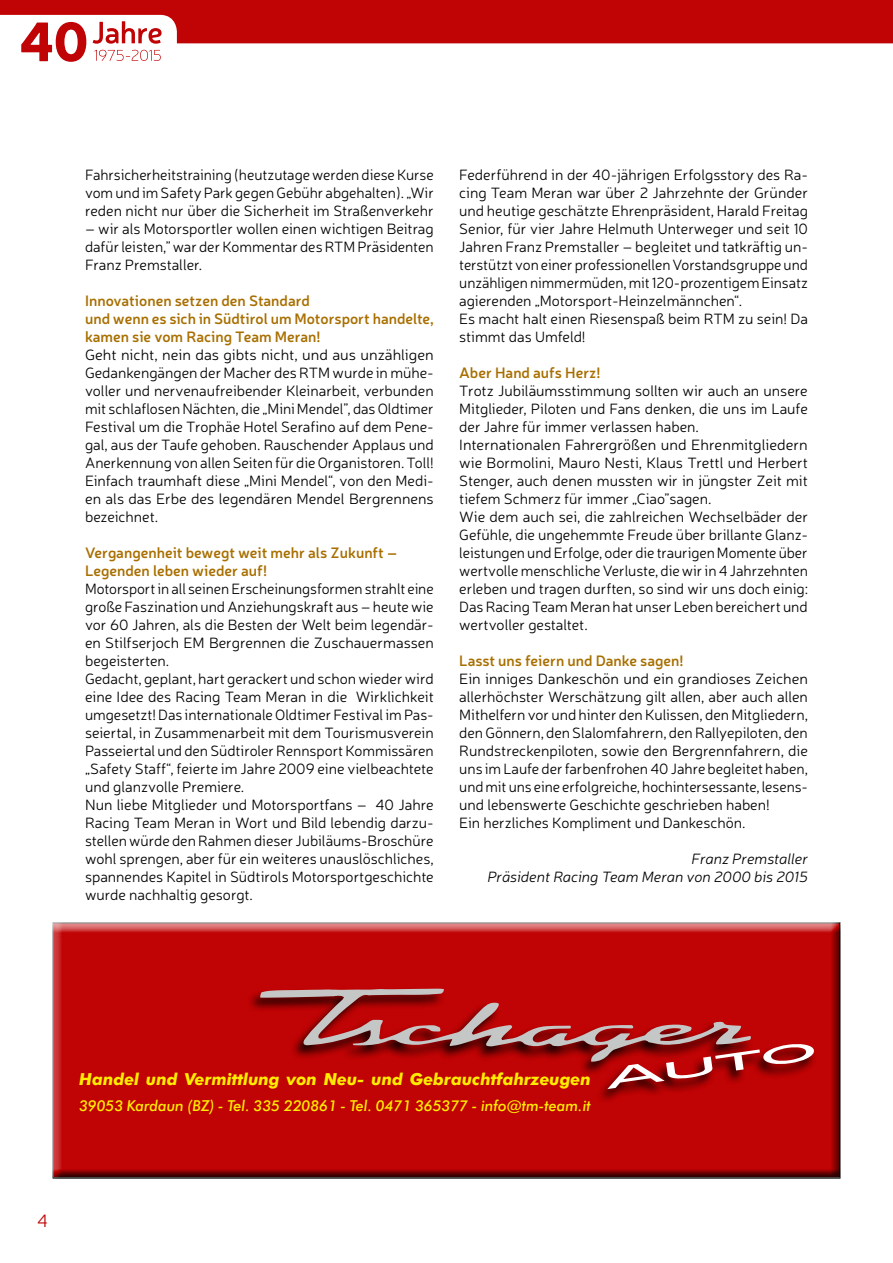
<style>
.page{position:relative;width:893px;height:1263px;background:#fff}
.page>*{position:absolute;margin:0;border:0;box-sizing:border-box;transform-origin:0 0}
.t1{font:300 18px "Neris";color:#c00304}
.t2{font:italic 700 16.5px "Futura BT";color:#ffed00}
.t3{font:300 15px/18px "Neris";color:#000}
.t4{font:600 15px/18px "Neris";color:#a86f00}
.t5{font:italic 500 15px "Futura BT";color:#ffed00}
.t6{font:italic 300 15px/18px "Neris";color:#000;text-align:right}
</style>
<div class="page">
<div style="left:46px;top:915px;width:806px;height:264px;background:#000;opacity:.75"></div>
<div style="left:247px;top:987px;width:569px;height:116px;background:#000;opacity:.85"></div>
<svg style="left:260px;top:989px;width:554px;height:100px;background:#b31f20"></svg>
<svg style="left:0;top:0;width:893px;height:62px"></svg>
<p class="t3" style="left:85px;top:165px;width:350px;text-align:justify">Fahrsicherheitstraining (heutzutage werden diese Kurse vom und im Safety Park gegen Gebühr abgehalten). „Wir reden nicht nur über die Sicherheit im Straßenverkehr</p>
<p class="t3" style="left:85px;top:219px;width:350px;text-align:justify">– wir als Motorsportler wollen einen wichtigen Beitrag dafür leisten,” war der Kommentar des RTM Präsidenten Franz Premstaller.</p>
<p class="t4" style="left:85px;top:291px;width:350px">Innovationen setzen den Standard<br>und wenn es sich in Südtirol um Motorsport handelte, kamen sie vom Racing Team Meran!</p>
<p class="t3" style="left:85px;top:345px;width:350px;text-align:justify">Geht nicht, nein das gibts nicht, und aus unzähligen Gedankengängen der Macher des RTM wurde in mühe&shy;voller und nervenaufreibender Kleinarbeit, verbunden mit schlaflosen Nächten, die „Mini Mendel”, das Oldtimer Festival um die Trophäe Hotel Serafino auf dem Pene&shy;gal, aus der Taufe gehoben. Rauschender Applaus und Anerkennung von allen Seiten für die Organistoren. Toll!<br>Einfach traumhaft diese „Mini Mendel“, von den Medi&shy;en als das Erbe des legendären Mendel Bergrennens bezeichnet.</p>
<p class="t4" style="left:85px;top:543px;width:314px">Vergangenheit bewegt weit mehr als Zukunft –<br>Legenden leben wieder auf!</p>
<p class="t3" style="left:85px;top:579px;width:350px">Motorsport in all seinen Erscheinungsformen strahlt eine große Faszination und Anziehungskraft aus – heute wie vor 60 Jahren, als die Besten der Welt beim legendär&shy;en Stilfserjoch EM Bergrennen die Zuschauermassen begeisterten.<br>Gedacht, geplant, hart gerackert und schon wieder wird eine Idee des Racing Team Meran in die Wirklichkeit umgesetzt! Das internationale Oldtimer Festival im Pas&shy;seiertal, in Zusammenarbeit mit dem Tourismusverein Passeiertal und den Südtiroler Rennsport Kommissären „Safety Staff“, feierte im Jahre 2009 eine vielbeachtete und glanzvolle Premiere.<br>Nun liebe Mitglieder und Motorsportfans – 40 Jahre Racing Team Meran in Wort und Bild lebendig darzu&shy;stellen würde den Rahmen dieser Jubiläums-Broschüre wohl sprengen, aber für ein weiteres unauslöschliches, spannendes Kapitel in Südtirols Motorsportgeschichte wurde nachhaltig gesorgt.</p>
<p class="t3" style="left:459px;top:165px;width:350px">Federführend in der 40-jährigen Erfolgsstory des Ra&shy;cing Team Meran war über 2 Jahrzehnte der Gründer und heutige geschätzte Ehrenpräsident, Harald Freitag Senior, für vier Jahre Helmuth Unterweger und seit 10<br>Jahren Franz Premstaller – begleitet und tatkräftig un&shy;terstützt von einer professionellen Vorstandsgruppe und unzähligen nimmermüden, mit 120-prozentigem Einsatz agierenden „Motorsport-Heinzelmännchen“.<br>Es macht halt einen Riesenspaß beim RTM zu sein! Da stimmt das Umfeld!</p>
<p class="t4" style="left:459px;top:363px;width:143px">Aber Hand aufs Herz!</p>
<p class="t3" style="left:459px;top:381px;width:350px">Trotz Jubiläumsstimmung sollten wir auch an unsere Mitglieder, Piloten und Fans denken, die uns im Laufe der Jahre für immer verlassen haben.<br>Internationalen Fahrergrößen und Ehrenmitgliedern wie Bormolini, Mauro Nesti, Klaus Trettl und Herbert Stenger, auch denen mussten wir in jüngster Zeit mit tiefem Schmerz für immer „Ciao”sagen.<br>Wie dem auch sei, die zahlreichen Wechselbäder der Gefühle, die ungehemmte Freude über brillante Glanz&shy;leistungen und Erfolge, oder die traurigen Momente über wertvolle menschliche Verluste, die wir in 4 Jahrzehnten erleben und tragen durften, so sind wir uns doch einig:<br>Das Racing Team Meran hat unser Leben bereichert und wertvoller gestaltet.</p>
<p class="t4" style="left:459px;top:651px;width:226px">Lasst uns feiern und Danke sagen!</p>
<p class="t3" style="left:459px;top:669px;width:350px">Ein inniges Dankeschön und ein grandioses Zeichen allerhöchster Werschätzung gilt allen, aber auch allen Mithelfern vor und hinter den Kulissen, den Mitgliedern, den Gönnern, den Slalomfahrern, den Rallyepiloten, den Rundstreckenpiloten, sowie den Bergrennfahrern, die uns im Laufe der farbenfrohen 40 Jahre begleitet haben, und mit uns eine erfolgreiche, hochintersessante, lesens&shy;und lebenswerte Geschichte geschrieben haben!<br>Ein herzliches Kompliment und Dankeschön.</p>
<p class="t6" style="left:487px;top:849px;width:322px">Franz Premstaller<br>Präsident Racing Team Meran von 2000 bis 2015</p>
<p class="t2" style="left:79px;top:1069px;width:513px">Handel und Vermittlung von Neu- und Gebrauchtfahrzeugen</p>
<p class="t5" style="left:79px;top:1097px;width:513px">39053 Kardaun (BZ) - Tel. 335 220861 - Tel. 0471 365377 - info@tm-team.it</p>
<p class="t1" style="left:37px;top:1209px;width:12px">4</p>
</div>
